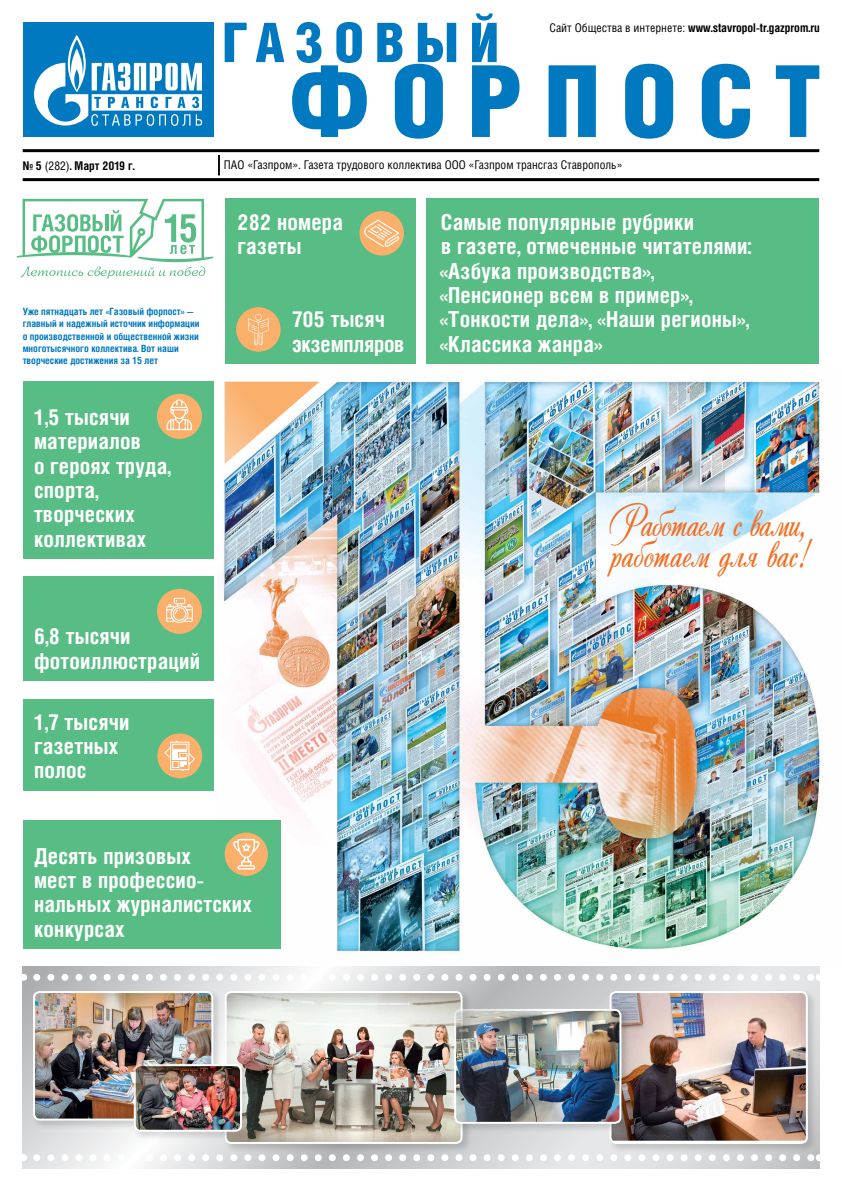
<style>
.page{position:relative;width:842px;height:1191px;background:#fff}
.page>*{position:absolute;margin:0;border:0;box-sizing:border-box;transform-origin:0 0}
.t1{font:44px/31px "Andantinoscript";letter-spacing:-.015em;color:#f36f21;scale:.8 1}
.t2{font:700 22px/24.4px "Helios Cond";letter-spacing:.01em;color:#fff}
.t3{font:700 22px/24.4px "Helios Cond";letter-spacing:-.01em;color:#fff}
.t4{font:700 12px "Helios Cond";color:#000}
.t5{font:12px "Helios Cond";color:#000}
.t6{font:700 10px/12.2px "Helios Cond";color:#0079c1}
.s1{font-weight:400}
</style>
<div class="page">
<div style="left:23px;top:23px;width:190px;height:114px;background:#0079c1"></div>
<svg style="left:34px;top:35px;width:168px;height:91px"></svg>
<svg style="left:225px;top:23px;width:22px;height:39px"></svg>
<svg style="left:256px;top:23px;width:28px;height:39px"></svg>
<svg style="left:292px;top:22px;width:75px;height:115px"></svg>
<svg style="left:377px;top:23px;width:79px;height:116px"></svg>
<svg style="left:472px;top:13px;width:47px;height:124px"></svg>
<svg style="left:549px;top:65px;width:47px;height:72px"></svg>
<svg style="left:625px;top:64px;width:48px;height:75px"></svg>
<svg style="left:702px;top:64px;width:48px;height:75px"></svg>
<svg style="left:776px;top:65px;width:43px;height:72px"></svg>
<hr style="left:23px;top:149px;width:796px;height:3px;background:#000">
<hr style="left:23px;top:178px;width:796px;height:3px;background:#000">
<svg style="left:219px;top:155px;width:1px;height:20px"></svg>
<svg style="left:23px;top:966px;width:796px;height:202px;background:#d5d6d7"></svg>
<img style="left:221px;top:378px;width:602px;height:576px">
<div style="left:223px;top:989px;width:249px;height:164px;background:#000;opacity:.14"></div>
<img style="left:226px;top:992px;width:236px;height:151px">
<div style="left:225px;top:991px;width:238px;height:153px;border:2px solid #fff;border-radius:6px"></div>
<div style="left:32px;top:989px;width:191px;height:141px;background:#000;opacity:.14"></div>
<img style="left:34px;top:992px;width:178px;height:127px">
<div style="left:33px;top:991px;width:180px;height:129px;border:2px solid #fff;border-radius:6px"></div>
<div style="left:23px;top:698px;width:190px;height:92px;background:#57bd84"></div>
<div style="left:23px;top:820px;width:258px;height:129px;background:#57bd84"></div>
<div style="left:225px;top:199px;width:190px;height:165px;background:#57bd84"></div>
<div style="left:427px;top:199px;width:392px;height:165px;background:#57bd84"></div>
<img style="left:225px;top:382px;width:94px;height:82px">
<div style="left:608px;top:989px;width:209px;height:164px;background:#000;opacity:.14"></div>
<img style="left:610px;top:992px;width:197px;height:148px">
<div style="left:609px;top:991px;width:199px;height:153px;border:2px solid #fff;border-radius:6px"></div>
<div style="left:132px;top:1062px;width:120px;height:79px;background:#000;opacity:.14"></div>
<img style="left:135px;top:1065px;width:106px;height:65px">
<div style="left:134px;top:1064px;width:108px;height:67px;border:2px solid #fff;border-radius:6px"></div>
<svg style="left:37px;top:973px;width:775px;height:7px"></svg>
<svg style="left:37px;top:1154px;width:775px;height:7px"></svg>
<div style="left:453px;top:1007px;width:178px;height:126px;background:#000;opacity:.14"></div>
<img style="left:455px;top:1009px;width:165px;height:113px">
<div style="left:454px;top:1008px;width:167px;height:115px;border:2px solid #fff;border-radius:6px"></div>
<div style="left:23px;top:576px;width:190px;height:105px;background:#57bd84"></div>
<div style="left:157px;top:589px;width:45px;height:45px;background:#faaf6a;border-radius:50%"></div>
<svg style="left:166px;top:598px;width:27px;height:25px"></svg>
<div style="left:23px;top:382px;width:190px;height:177px;background:#57bd84"></div>
<div style="left:157px;top:394px;width:45px;height:45px;background:#faaf6a;border-radius:50%"></div>
<svg style="left:167px;top:399px;width:25px;height:31px"></svg>
<div style="left:359px;top:211px;width:45px;height:44px;background:#faaf6a;border-radius:50%"></div>
<svg style="left:364px;top:220px;width:35px;height:27px"></svg>
<div style="left:225px;top:832px;width:43px;height:44px;background:#faaf6a;border-radius:50%"></div>
<svg style="left:233px;top:839px;width:26px;height:30px"></svg>
<svg style="left:17px;top:199px;width:196px;height:80px"></svg>
<div style="left:157px;top:733px;width:45px;height:45px;background:#faaf6a;border-radius:50%"></div>
<svg style="left:164px;top:740px;width:31px;height:31px"></svg>
<div style="left:236px;top:307px;width:45px;height:45px;background:#faaf6a;border-radius:50%"></div>
<svg style="left:248px;top:314px;width:21px;height:31px"></svg>
<p class="t4" style="left:549px;top:20px;width:272px"><span class="s1">Сайт Общества в интернете:</span> www.stavropol-tr.gazprom.ru</p>
<p class="t4" style="left:23px;top:158px;width:113px">№ 5 <span class="s1">(282)</span>. Март 2019 г.</p>
<p class="t5" style="left:224px;top:157px;width:400px">ПАО «Газпром». Газета трудового коллектива ООО «Газпром трансгаз Ставрополь»</p>
<p class="t6" style="left:23px;top:305px;width:178px">Уже пятнадцать лет «Газовый форпост» — главный и надежный источник информации о производственной и общественной жизни многотысячного коллектива. Вот наши творческие достижения за 15 лет</p>
<p class="t2" style="left:34px;top:404px;width:139px">1,5 тысячи материалов<br>о героях труда, спорта, творческих коллективах</p>
<p class="t2" style="left:34px;top:623px;width:168px">6,8 тысячи фотоиллюстраций</p>
<p class="t2" style="left:34px;top:709px;width:97px">1,7 тысячи газетных полос</p>
<p class="t2" style="left:238px;top:209px;width:107px">282 номера газеты</p>
<p class="t3" style="left:292px;top:307px;width:114px">705 тысяч экземпляров</p>
<p class="t2" style="left:34px;top:843px;width:219px">Десять призовых<br>мест в профессио&shy;нальных журналистских конкурсах</p>
<p class="t2" style="left:440px;top:209px;width:313px">Самые популярные рубрики<br>в газете, отмеченные читателями: «Азбука производства», «Пенсионер всем в пример», «Тонкости дела», «Наши регионы», «Классика жанра»</p>
<h1 class="t1" style="left:607px;top:506px;width:254px">Работаем с вами, работаем для вас!</h1>
</div>
